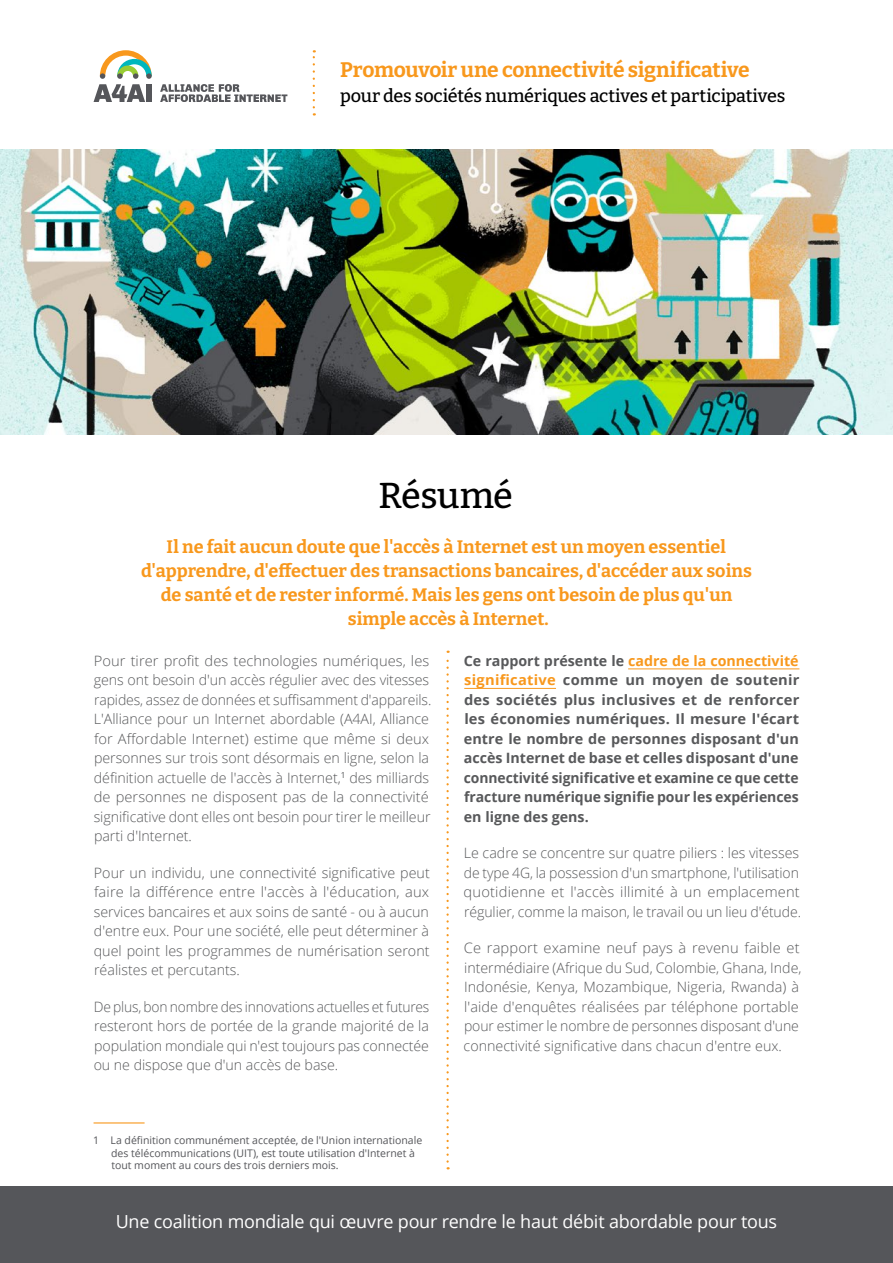
<style>
.page{position:relative;width:893px;height:1263px;background:#fff}
.page>*{position:absolute;margin:0;border:0;box-sizing:border-box;transform-origin:0 0}
.t1{font:500 36px "Bitter";letter-spacing:-.02em;color:#000}
.t2{font:700 21px "Bitter";letter-spacing:-.02em;color:#f8981d}
.t3{font:700 18px/24px "Bitter";color:#f8981d;text-align:center}
.t4{font:18px "Open Sans";letter-spacing:-.015em;color:#fff}
.t5{font:500 18px "Bitter";letter-spacing:-.015em;color:#000}
.t6{font:300 14.25px/19.5px "Open Sans";color:#58595b}
.t7{font:700 14.25px/19.5px "Open Sans";letter-spacing:-.005em;color:#58595b;text-align:justify}
.t8{font:10.5px/12.6px "Open Sans";color:#55565a}
.s1{color:#f8981d}
</style>
<div class="page">
<div style="left:0;top:1186px;width:893px;height:77px;background:#55565a"></div>
<img style="left:0;top:149px;width:893px;height:285px">
<svg style="left:94px;top:50px;width:58px;height:52px"></svg>
<svg style="left:160px;top:84px;width:127px;height:18px"></svg>
<hr style="left:94px;top:1122px;width:51px;height:1px;background:#f8981d">
<hr style="left:628px;top:669px;width:171px;height:1px;background:#f8981d">
<hr style="left:464px;top:688px;width:92px;height:1px;background:#f8981d">
<svg style="left:446px;top:651px;width:3px;height:510px"></svg>
<svg style="left:313px;top:50px;width:2px;height:57px"></svg>
<h2 class="t2" style="left:340px;top:56px;width:411px">Promouvoir une connectivité significative</h2>
<p class="t5" style="left:340px;top:84px;width:447px">pour des sociétés numériques actives et participatives</p>
<h1 class="t1" style="left:378px;top:472px;width:136px">Résumé</h1>
<p class="t3" style="left:141px;top:534px;width:612px">Il ne fait aucun doute que l'accès à Internet est un moyen essentiel d'apprendre, d'effectuer des transactions bancaires, d'accéder aux soins de santé et de rester informé. Mais les gens ont besoin de plus qu'un simple accès à Internet.</p>
<p class="t6" style="left:94px;top:651px;width:339px">Pour tirer profit des technologies numériques, les gens ont besoin d'un accès régulier avec des vitesses rapides, assez de données et suffisamment d'appareils.<br>L'Alliance pour un Internet abordable (A4AI, Alliance for Affordable Internet) estime que même si deux personnes sur trois sont désormais en ligne, selon la définition actuelle de l'accès à Internet,<sup>1</sup> des milliards de personnes ne disposent pas de la connectivité significative dont elles ont besoin pour tirer le meilleur parti d'Internet.</p>
<p class="t6" style="left:94px;top:863px;width:338px;text-align:justify">Pour un individu, une connectivité significative peut faire la différence entre l'accès à l'éducation, aux services bancaires et aux soins de santé - ou à aucun d'entre eux. Pour une société, elle peut déterminer à quel point les programmes de numérisation seront réalistes et percutants.</p>
<p class="t6" style="left:94px;top:997px;width:337px;text-align:justify">De plus, bon nombre des innovations actuelles et futures resteront hors de portée de la grande majorité de la population mondiale qui n'est toujours pas connectée ou ne dispose que d'un accès de base.</p>
<p class="t8" style="left:111px;top:1134px;width:313px;text-indent:-18px">1 La définition communément acceptée, de l'Union internationale des télécommunications (UIT), est toute utilisation d'Internet à tout moment au cours des trois derniers mois.</p>
<p class="t7" style="left:464px;top:651px;width:337px">Ce rapport présente le <span class="s1">cadre de la connectivité significative</span> comme un moyen de soutenir des sociétés plus inclusives et de renforcer les économies numériques. Il mesure l'écart entre le nombre de personnes disposant d'un accès Internet de base et celles disposant d'une connectivité significative et examine ce que cette fracture numérique signifie pour les expériences en ligne des gens.</p>
<p class="t6" style="left:464px;top:843px;width:339px">Le cadre se concentre sur quatre piliers : les vitesses de type 4G, la possession d'un smartphone, l'utilisation quotidienne et l'accès illimité à un emplacement régulier, comme la maison, le travail ou un lieu d'étude.</p>
<p class="t6" style="left:464px;top:938px;width:339px">Ce rapport examine neuf pays à revenu faible et intermédiaire (Afrique du Sud, Colombie, Ghana, Inde, Indonésie, Kenya, Mozambique, Nigeria, Rwanda) à l'aide d'enquêtes réalisées par téléphone portable pour estimer le nombre de personnes disposant d'une connectivité significative dans chacun d'entre eux.</p>
<p class="t4" style="left:116px;top:1209px;width:663px">Une coalition mondiale qui œuvre pour rendre le haut débit abordable pour tous</p>
</div>
